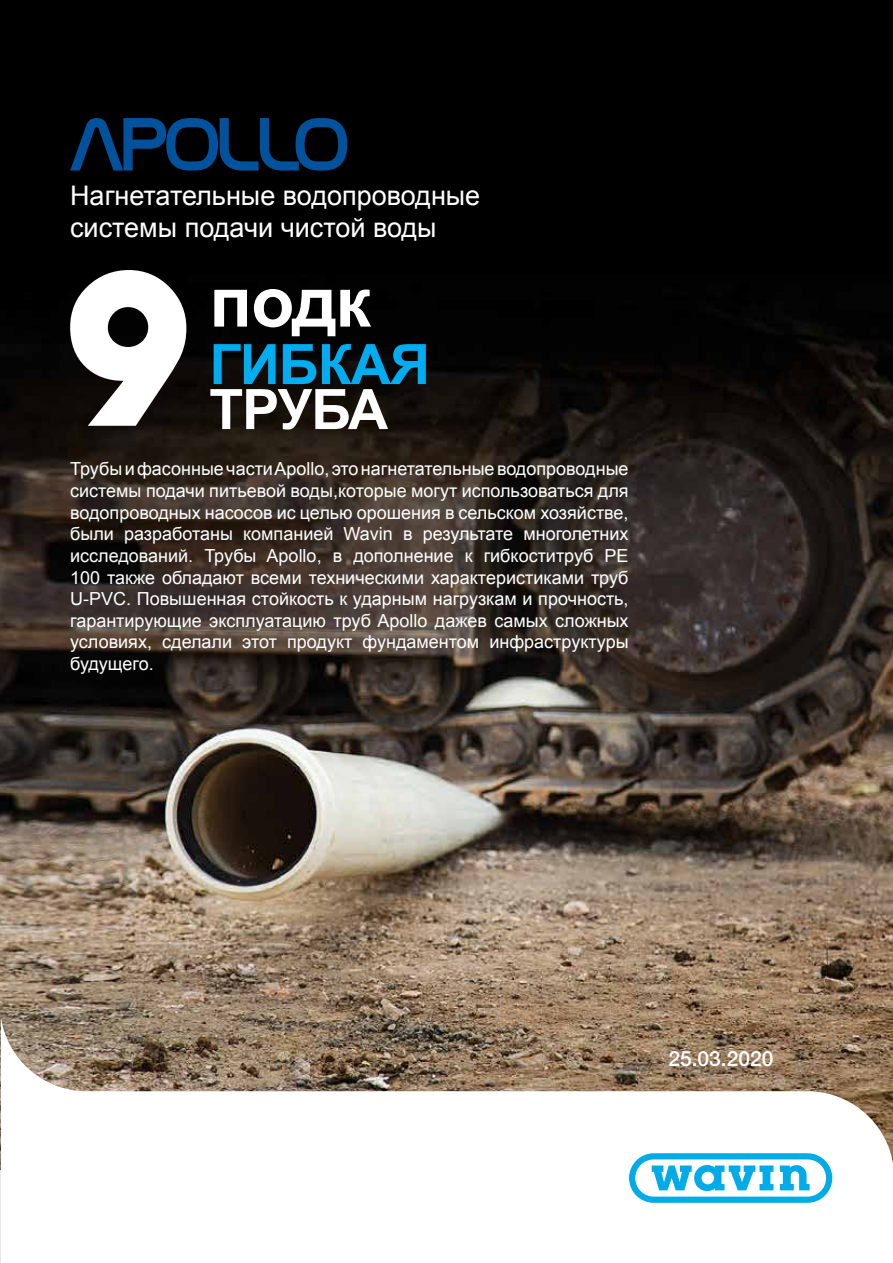
<style>
.page{position:relative;width:893px;height:1263px;background:#fff}
.page>*{position:absolute;margin:0;border:0;box-sizing:border-box;transform-origin:0 0}
.t1{font:27px/32.4px "Arial";color:#fff}
.t2{font:500 21px "Helvetica Neue LT Pro";color:#fff}
.t3{font:18px/21.6px "Arial";color:#fff;text-align:justify}
</style>
<div class="page">
<img style="left:0;top:0;width:893px;height:1169px">
<svg style="left:2px;top:1004px;width:891px;height:177px"></svg>
<svg style="left:629px;top:1153px;width:203px;height:50px"></svg>
<svg style="left:214px;top:289px;width:157px;height:47px"></svg>
<svg style="left:70px;top:270px;width:116px;height:156px"></svg>
<svg style="left:210px;top:344px;width:216px;height:85px;background:#365d6a"></svg>
<svg style="left:70px;top:118px;width:277px;height:53px;background:#002240"></svg>
<h1 class="t1" style="left:70px;top:179px;width:412px">Нагнетательные водопроводные системы подачи чистой воды</h1>
<p class="t3" style="left:70px;top:459px;width:560px">Трубы и фасонные части Apollo, это нагнетательные водопроводные системы подачи питьевой воды,которые могут использоваться для водопроводных насосов ис целью орошения в сельском хозяйстве, были разработаны компанией Wavin в результате многолетних исследований. Трубы Apollo, в дополнение к гибкоститруб PE 100 также обладают всеми техническими характеристиками труб U-PVC. Повышенная стойкость к ударным нагрузкам и прочность, гарантирующие эксплуатацию труб Apollo дажев самых сложных условиях, сделали этот продукт фундаментом инфраструктуры будущего.</p>
<p class="t2" style="left:668px;top:1046px;width:107px">25.03.2020</p>
</div>
